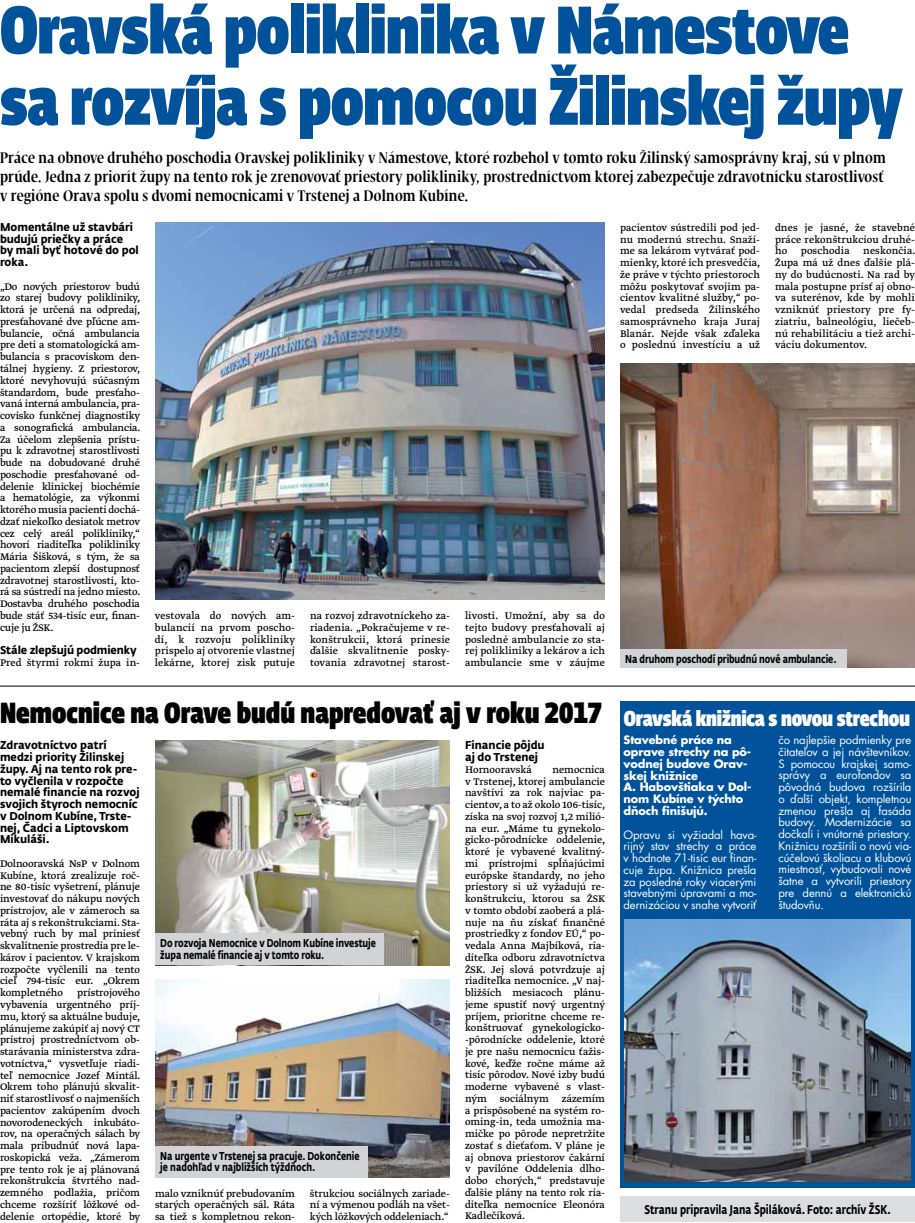
<style>
.page{position:relative;width:915px;height:1223px;background:#fff}
.page>*{position:absolute;margin:0;border:0;box-sizing:border-box;transform-origin:0 0}
.t1{font:66.25px/71.2px "Fe Sa Dis Heavy Cond";letter-spacing:-.01em;color:#00539b}
.t2{font:28.75px "Fe Sa Dis Heavy Cond";color:#000}
.t3{font:21.25px "Fe Sa Dis Heavy Cond";letter-spacing:-.01em;color:#fff}
.t4{font:600 condensed 15px/18.8px "Fedra Serif Display";letter-spacing:.02em;color:#000}
.t5{font:700 12.5px "SME Fedra Sans";color:#000;scale:.77 1}
.t6{font:11.25px/11.8px "SME Greta Text";color:#000;text-align:justify}
.t7{font:11.25px/11.8px "Futura CE";letter-spacing:-.01em;color:#fff;text-align:justify}
.t8{font:700 11.25px/11.8px "SME Fedra Sans";color:#000;scale:.95 1}
.t9{font:700 11.25px/11.8px "SME Fedra Sans";color:#000;scale:.77 1}
.t10{font:700 11.25px/11.8px "Futura CE";letter-spacing:-.01em;color:#fff}
</style>
<div class="page">
<div style="left:619px;top:701px;width:295px;height:486px;background:#00539b"></div>
<div style="left:619px;top:1196px;width:295px;height:26px;background:#dbdddf"></div>
<img style="left:624px;top:919px;width:286px;height:262px">
<img style="left:155px;top:222px;width:449px;height:378px">
<img style="left:620px;top:363px;width:294px;height:304px">
<img style="left:155px;top:741px;width:295px;height:224px">
<img style="left:155px;top:979px;width:295px;height:198px">
<div style="left:155px;top:933px;width:229px;height:32px;background:#d1d3d4"></div>
<div style="left:155px;top:1145px;width:212px;height:32px;background:#d1d3d4"></div>
<hr style="left:0;top:686px;width:914px;height:1px;background:#000">
<div style="left:619px;top:648px;width:226px;height:19px;background:#d1d3d4"></div>
<h1 class="t1" style="left:0;top:-5px;width:903px">Oravská poliklinika v Námestove sa rozvíja s pomocou Žilinskej župy</h1>
<p class="t4" style="left:0;top:149px;width:887px">Práce na obnove druhého poschodia Oravskej polikliniky v Námestove, ktoré rozbehol v tomto roku Žilinský samosprávny kraj, sú v plnom prúde. Jedna z priorít župy na tento rok je zrenovovať priestory polikliniky, prostredníctvom ktorej zabezpečuje zdravotnícku starostlivosť v regióne Orava spolu s dvomi nemocnicami v Trstenej a Dolnom Kubíne.</p>
<p class="t8" style="left:0;top:221px;width:148px">Momentálne už stavbári budujú priečky a práce by mali byť hotové do pol roka.</p>
<p class="t6" style="left:0;top:280px;width:142px">„Do nových priestorov budú zo starej budovy polikliniky, ktorá je určená na odpredaj, presťahované dve pľúcne am&shy;bulancie, očná ambulancia pre deti a stomatologická am&shy;bulancia s pracoviskom den&shy;tálnej hygieny. Z priestorov, ktoré nevyhovujú súčasným štandardom, bude presťaho&shy;vaná interná ambulancia, pra&shy;covisko funkčnej diagnostiky a sonografická ambulancia.<br>Za účelom zlepšenia prístu&shy;pu k zdravotnej starostlivosti bude na dobudované druhé poschodie presťahované od&shy;delenie klinickej biochémie a hematológie, za výkonmi ktorého musia pacienti dochá&shy;dzať niekoľko desiatok metrov cez celý areál polikliniky,“ hovorí riaditeľka polikliniky Mária Šišková, s tým, že sa pacientom zlepší dostupnosť zdravotnej starostlivosti, kto&shy;rá sa sústredí na jedno miesto.<br>Dostavba druhého poschodia bude stáť 534-tisíc eur, finan&shy;cuje ju ŽSK.</p>
<p class="t8" style="left:0;top:644px;width:145px">Stále zlepšujú podmienky</p>
<p class="t6" style="left:0;top:656px;width:141px">Pred štyrmi rokmi župa in-</p>
<p class="t6" style="left:619px;top:221px;width:142px">pacientov sústredili pod jed&shy;nu modernú strechu. Snaží&shy;me sa lekárom vytvárať pod&shy;mienky, ktoré ich presvedčia, že práve v týchto priestoroch môžu poskytovať svojim pa&shy;cientov kvalitné služby,“ po&shy;vedal predseda Žilinského samosprávneho kraja Juraj Blanár. Nejde však zďaleka o poslednú investíciu a už</p>
<p class="t6" style="left:774px;top:221px;width:142px">dnes je jasné, že stavebné práce rekonštrukciou druhé&shy;ho poschodia neskončia.<br>Župa má už dnes ďalšie plá&shy;ny do budúcnosti. Na rad by mala postupne prísť aj obno&shy;va suterénov, kde by mohli vzniknúť priestory pre fy&shy;ziatriu, balneológiu, liečeb&shy;nú rehabilitáciu a tiež archi&shy;váciu dokumentov.</p>
<p class="t6" style="left:155px;top:609px;width:142px">vestovala do nových am&shy;bulancií na prvom poscho&shy;dí, k rozvoju polikliniky prispelo aj otvorenie vlastnej lekárne, ktorej zisk putuje</p>
<p class="t6" style="left:310px;top:609px;width:141px">na rozvoj zdravotníckeho za&shy;riadenia. „Pokračujeme v re&shy;konštrukcii, ktorá prinesie ďalšie skvalitnenie posky&shy;tovania zdravotnej starost-</p>
<p class="t6" style="left:465px;top:609px;width:141px">livosti. Umožní, aby sa do tejto budovy presťahovali aj posledné ambulancie zo sta&shy;rej polikliniky a lekárov a ich ambulancie sme v záujme</p>
<p class="t9" style="left:625px;top:652px;width:276px">Na druhom poschodí pribudnú nové ambulancie.</p>
<h2 class="t2" style="left:0;top:696px;width:603px">Nemocnice na Orave budú napredovať aj v roku 2017</h2>
<p class="t8" style="left:0;top:739px;width:148px">Zdravotníctvo patrí medzi priority Žilinskej župy. Aj na tento rok pre&shy;to vyčlenila v rozpočte nemalé financie na rozvoj svojich štyroch nemocníc v Dolnom Kubíne, Trste&shy;nej, Čadci a Liptovskom<br>Mikuláši.</p>
<p class="t6" style="left:0;top:857px;width:141px">Dolnooravská NsP v Dolnom Kubíne, ktorá zrealizuje roč&shy;ne 80-tisíc vyšetrení, plánuje investovať do nákupu nových prístrojov, ale v zámeroch sa ráta aj s rekonštrukciami. Sta&shy;vebný ruch by mal priniesť skvalitnenie prostredia pre le&shy;károv i pacientov. V krajskom rozpočte vyčlenili na tento cieľ 794-tisíc eur. „Okrem kompletného</p>
<p class="t8" style="left:465px;top:739px;width:85px">Financie pôjdu aj do Trstenej</p>
<p class="t6" style="left:465px;top:763px;width:68px">Hornooravská</p>
<p class="t6" style="left:465px;top:763px;width:142px;text-indent:87px">nemocnica v Trstenej, ktorej ambulancie navštívi za rok najviac pa&shy;cientov, a to až okolo 106-tisíc, získa na svoj rozvoj 1,2 milió&shy;na eur. „Máme tu gynekolo&shy;gicko-pôrodnícke oddelenie, ktoré je vybavené kvalitný&shy;mi prístrojmi spĺňajúcimi európske štandardy, no jeho priestory si už vyžadujú re&shy;konštrukciu, ktorou sa ŽSK v tomto období zaoberá a plá&shy;nuje na ňu získať finančné prostriedky z fondov EÚ,“ po&shy;vedala Anna Majbíková, ria&shy;diteľka odboru zdravotníctva ŽSK. Jej slová potvrdzuje aj riaditeľka nemocnice. „V naj&shy;bližších mesiacoch plánu&shy;jeme spustiť nový urgentný príjem, prioritne chceme re&shy;konštruovať gynekologicko--pôrodnícke oddelenie, ktoré je pre našu nemocnicu ťažis&shy;kové, keďže ročne máme až tisíc pôrodov. Nové izby budú moderne vybavené s vlast&shy;ným sociálnym zázemím a prispôsobené na systém ro&shy;oming-in, teda umožnia ma&shy;mičke po pôrode nepretržite zostať s dieťaťom. V pláne je aj obnova priestorov čakární v pavilóne Oddelenia dlho&shy;dobo chorých,“ predstavuje ďalšie plány na tento rok ria&shy;diteľka nemocnice Eleonóra Kadlečíková.</p>
<p class="t9" style="left:160px;top:937px;width:281px">Do rozvoja Nemocnice v Dolnom Kubíne investuje župa nemalé financie aj v tomto roku.</p>
<p class="t6" style="left:0;top:986px;width:142px;text-indent:77px">prístrojového vybavenia urgentného príj&shy;mu, ktorý sa aktuálne buduje, plánujeme zakúpiť aj nový CT prístroj prostredníctvom ob&shy;starávania ministerstva zdra&shy;votníctva,“ vysvetľuje riadi&shy;teľ nemocnice Jozef Mintál.<br>Okrem toho plánujú skvalit&shy;niť starostlivosť o najmenších pacientov zakúpením dvoch novorodeneckých inkubáto&shy;rov, na operačných sálach by mala pribudnúť nová lapa&shy;roskopická veža. „Zámerom pre tento rok je aj plánovaná rekonštrukcia štvrtého nad&shy;zemného podlažia, pričom chceme rozšíriť lôžkové od&shy;delenie ortopédie, ktoré by</p>
<p class="t9" style="left:160px;top:1149px;width:260px">Na urgente v Trstenej sa pracuje. Dokončenie je nadohľad v najbližších týždňoch.</p>
<p class="t6" style="left:155px;top:1187px;width:141px">malo vzniknúť prebudovaním starých operačných sál. Ráta sa tiež s kompletnou rekon-</p>
<p class="t6" style="left:310px;top:1187px;width:141px">štrukciou sociálnych zariade&shy;ní a výmenou podláh na všet&shy;kých lôžkových oddeleniach.“</p>
<h3 class="t3" style="left:623px;top:705px;width:287px">Oravská knižnica s novou strechou</h3>
<p class="t10" style="left:623px;top:734px;width:129px">Stavebné práce na oprave strechy na pô&shy;vodnej budove Orav&shy;skej knižnice<br>A. Habovštiaka v Dol&shy;nom Kubíne v týchto dňoch finišujú.</p>
<p class="t7" style="left:623px;top:828px;width:134px">Opravu si vyžiadal hava&shy;rijný stav strechy a práce v hodnote 71-tisíc eur finan&shy;cuje župa. Knižnica prešla za posledné roky viacerými stavebnými úpravami a mo&shy;dernizáciou v snahe vytvoriť</p>
<p class="t7" style="left:778px;top:734px;width:134px">čo najlepšie podmienky pre čitateľov a jej návštevníkov.<br>S pomocou krajskej samo&shy;správy a eurofondov sa pôvodná budova rozšírila o ďalší objekt, kompletnou zmenou prešla aj fasáda budovy. Modernizácie sa dočkali i vnútorné priestory.<br>Knižnicu rozšírili o novú via&shy;cúčelovú školiacu a klubovú miestnosť, vybudovali nové šatne a vytvorili priestory pre dennú a elektronickú študovňu.</p>
<p class="t5" style="left:644px;top:1201px;width:322px">Stranu pripravila Jana Špiláková. Foto: archív ŽSK.</p>
</div>
